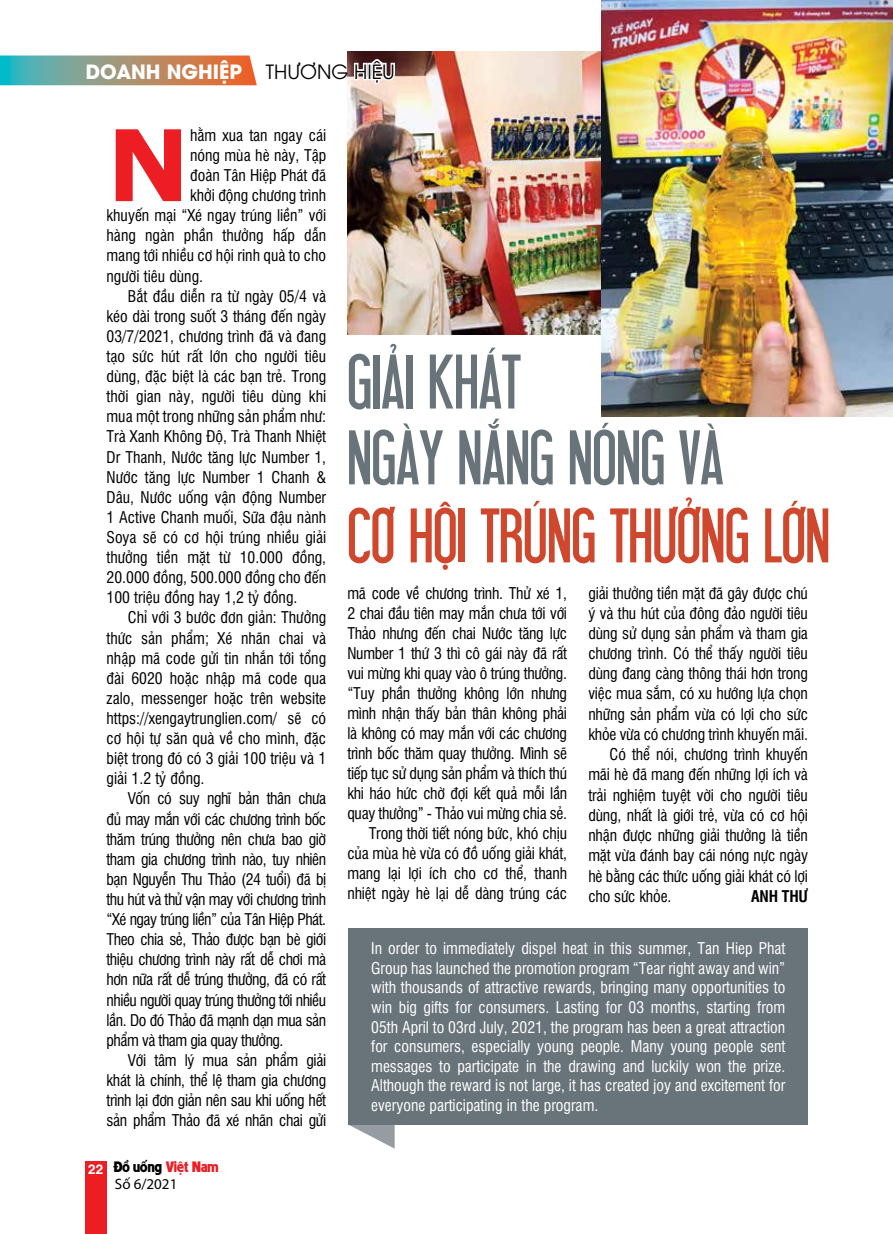
<style>
.page{position:relative;width:893px;height:1234px;background:#fff}
.page>*{position:absolute;margin:0;border:0;box-sizing:border-box;transform-origin:0 0}
.t1{font:700 98.7px "Verdana";color:#ed1d24}
.t2{font:75px/75.8px "UTM Libel KT";color:#68737a}
.t3{font:75px "UTM Libel KT";color:#cf472d}
.t4{font:700 19.5px "UTM Avo";color:#fff}
.t5{font:15.75px/20px "UTM Swiss Condensed";letter-spacing:-.01em;color:#000;text-align:right}
.t6{font:15.75px/19.5px "UTM Swiss Condensed";color:#fff;text-align:justify}
.t7{font:15.75px "UTM Swiss Condensed";letter-spacing:-.03em;color:#000}
.t8{font:700 15.75px "UTM Swiss Condensed";color:#000}
.t9{font:15px "Myriad Pro";color:#000}
.t10{font:13.5px "UTM American Sans";color:#ed1d24}
.s1{font-weight:400;color:#000}
.s2{font-family:"UTM Helve";font-weight:700;color:#fff}
.s3{color:#000}
</style>
<div class="page">
<div style="left:85px;top:1161px;width:21px;height:72px;background:#ed1d24"></div>
<img style="left:347px;top:52px;width:254px;height:283px">
<img style="left:601px;top:0;width:292px;height:416px">
<div style="left:349px;top:928px;width:459px;height:196px;background:#68737a"></div>
<svg style="left:349px;top:1124px;width:46px;height:24px"></svg>
<svg style="left:0;top:55px;width:257px;height:30px;background:#9e957a"></svg>
<svg style="left:352px;top:51px;width:45px;height:34px"></svg>
<p class="t4" style="left:86px;top:55px;width:311px">DOANH NGHIỆP <span class="s1">thương hiệu</span></p>
<h1 class="t1" style="left:107px;top:101px;width:85px">N</h1>
<p class="t5" style="left:190px;top:124px;width:138px">hằm xua tan ngay cái</p>
<p class="t5" style="left:190px;top:144px;width:138px">nóng mùa hè này, Tập</p>
<p class="t5" style="left:190px;top:164px;width:138px">đoàn Tân Hiệp Phát đã</p>
<p class="t5" style="left:190px;top:184px;width:138px">khởi động chương trình</p>
<p class="t5" style="left:107px;top:204px;width:221px">khuyến mại “Xé ngay trúng liền” với</p>
<p class="t5" style="left:107px;top:224px;width:221px">hàng ngàn phần thưởng hấp dẫn</p>
<p class="t5" style="left:107px;top:244px;width:221px">mang tới nhiều cơ hội rinh quà to cho</p>
<p class="t5" style="left:107px;top:264px;width:98px">người tiêu dùng.</p>
<p class="t5" style="left:128px;top:285px;width:200px">Bắt đầu diễn ra từ ngày 05/4 và</p>
<p class="t5" style="left:107px;top:305px;width:221px">kéo dài trong suốt 3 tháng đến ngày</p>
<p class="t5" style="left:107px;top:325px;width:221px">03/7/2021, chương trình đã và đang</p>
<p class="t5" style="left:107px;top:345px;width:221px">tạo sức hút rất lớn cho người tiêu</p>
<p class="t5" style="left:107px;top:365px;width:221px">dùng, đặc biệt là các bạn trẻ. Trong</p>
<p class="t5" style="left:107px;top:385px;width:221px">thời gian này, người tiêu dùng khi</p>
<p class="t5" style="left:107px;top:405px;width:221px">mua một trong những sản phẩm như:</p>
<p class="t5" style="left:107px;top:425px;width:221px">Trà Xanh Không Độ, Trà Thanh Nhiệt</p>
<p class="t5" style="left:107px;top:445px;width:221px">Dr Thanh, Nước tăng lực Number 1,</p>
<p class="t5" style="left:107px;top:465px;width:221px">Nước tăng lực Number 1 Chanh &amp;</p>
<p class="t5" style="left:107px;top:486px;width:221px">Dâu, Nước uống vận động Number</p>
<p class="t5" style="left:107px;top:506px;width:221px">1 Active Chanh muối, Sữa đậu nành</p>
<p class="t5" style="left:107px;top:526px;width:221px">Soya sẽ có cơ hội trúng nhiều giải</p>
<p class="t5" style="left:107px;top:546px;width:221px">thưởng tiền mặt từ 10.000 đồng,</p>
<p class="t5" style="left:107px;top:566px;width:221px">20.000 đồng, 500.000 đồng cho đến</p>
<p class="t5" style="left:107px;top:586px;width:192px">100 triệu đồng hay 1,2 tỷ đồng.</p>
<p class="t5" style="left:128px;top:606px;width:200px">Chỉ với 3 bước đơn giản: Thưởng</p>
<p class="t5" style="left:107px;top:626px;width:221px">thức sản phẩm; Xé nhãn chai và</p>
<p class="t5" style="left:107px;top:646px;width:221px">nhập mã code gửi tin nhắn tới tổng</p>
<p class="t5" style="left:107px;top:666px;width:221px">đài 6020 hoặc nhập mã code qua</p>
<p class="t5" style="left:107px;top:686px;width:221px">zalo, messenger hoặc trên website</p>
<p class="t5" style="left:107px;top:707px;width:221px">https://xengaytrunglien.com/ sẽ có</p>
<p class="t5" style="left:107px;top:727px;width:221px">cơ hội tự săn quà về cho mình, đặc</p>
<p class="t5" style="left:107px;top:747px;width:221px">biệt trong đó có 3 giải 100 triệu và 1</p>
<p class="t5" style="left:107px;top:767px;width:99px">giải 1.2 tỷ đồng.</p>
<p class="t7" style="left:128px;top:786px;width:200px">Vốn có suy nghĩ bản thân chưa</p>
<p class="t7" style="left:107px;top:806px;width:221px">đủ may mắn với các chương trình bốc</p>
<p class="t7" style="left:107px;top:826px;width:221px">thăm trúng thưởng nên chưa bao giờ</p>
<p class="t7" style="left:107px;top:847px;width:221px">tham gia chương trình nào, tuy nhiên</p>
<p class="t7" style="left:107px;top:867px;width:221px">bạn Nguyễn Thu Thảo (24 tuổi) đã bị</p>
<p class="t7" style="left:107px;top:887px;width:221px">thu hút và thử vận may với chương trình</p>
<p class="t7" style="left:107px;top:907px;width:221px">“Xé ngay trúng liền” của Tân Hiệp Phát.</p>
<p class="t7" style="left:107px;top:927px;width:221px">Theo chia sẻ, Thảo được bạn bè giới</p>
<p class="t7" style="left:107px;top:947px;width:221px">thiệu chương trình này rất dễ chơi mà</p>
<p class="t7" style="left:107px;top:967px;width:221px">hơn nữa rất dễ trúng thưởng, đã có rất</p>
<p class="t7" style="left:107px;top:987px;width:221px">nhiều người quay trúng thưởng tới nhiều</p>
<p class="t7" style="left:107px;top:1008px;width:221px">lần. Do đó Thảo đã mạnh dạn mua sản</p>
<p class="t7" style="left:107px;top:1028px;width:178px">phẩm và tham gia quay thưởng.</p>
<p class="t5" style="left:128px;top:1048px;width:200px">Với tâm lý mua sản phẩm giải</p>
<p class="t5" style="left:107px;top:1068px;width:221px">khát là chính, thể lệ tham gia chương</p>
<p class="t5" style="left:107px;top:1088px;width:221px">trình lại đơn giản nên sau khi uống hết</p>
<p class="t5" style="left:107px;top:1108px;width:221px">sản phẩm Thảo đã xé nhãn chai gửi</p>
<p class="t10" style="left:88px;top:1156px;width:132px"><span class="s2">22</span> <span class="s3">Đồ uống</span> Việt Nam</p>
<p class="t9" style="left:115px;top:1174px;width:64px">Số 6/2021</p>
<h2 class="t2" style="left:347px;top:340px;width:348px">GIẢI KHÁT<br>NGÀY NẮNG NÓNG VÀ</h2>
<h2 class="t3" style="left:347px;top:487px;width:484px">CƠ HỘI TRÚNG THƯỞNG LỚN</h2>
<p class="t5" style="left:347px;top:581px;width:221px">mã code về chương trình. Thử xé 1, 2 chai đầu tiên may mắn chưa tới với Thảo nhưng đến chai Nước tăng lực Number 1 thứ 3 thì cô gái này đã rất vui mừng khi quay vào ô trúng thưởng. “Tuy phần thưởng không lớn nhưng mình nhận thấy bản thân không phải là không có may mắn với các chương trình bốc thăm quay thưởng. Mình sẽ tiếp tục sử dụng sản phẩm và thích thú khi háo hức chờ đợi kết quả mỗi lần quay thưởng” - Thảo vui mừng chia sẻ.<br>Trong thời tiết nóng bức, khó chịu của mùa hè vừa có đồ uống giải khát, mang lại lợi ích cho cơ thể, thanh nhiệt ngày hè lại dễ dàng trúng các</p>
<p class="t5" style="left:588px;top:581px;width:221px">giải thưởng tiền mặt đã gây được chú</p>
<p class="t5" style="left:588px;top:601px;width:221px">ý và thu hút của đông đảo người tiêu</p>
<p class="t5" style="left:588px;top:621px;width:221px">dùng sử dụng sản phẩm và tham gia</p>
<p class="t5" style="left:588px;top:641px;width:221px">chương trình. Có thể thấy người tiêu</p>
<p class="t5" style="left:588px;top:662px;width:221px">dùng đang càng thông thái hơn trong</p>
<p class="t5" style="left:588px;top:682px;width:221px">việc mua sắm, có xu hướng lựa chọn</p>
<p class="t5" style="left:588px;top:702px;width:221px">những sản phẩm vừa có lợi cho sức</p>
<p class="t5" style="left:588px;top:722px;width:221px">khỏe vừa có chương trình khuyến mãi.</p>
<p class="t5" style="left:610px;top:743px;width:200px">Có thể nói, chương trình khuyến</p>
<p class="t5" style="left:588px;top:763px;width:221px">mãi hè đã mang đến những lợi ích và</p>
<p class="t5" style="left:588px;top:783px;width:221px">trải nghiệm tuyệt vời cho người tiêu</p>
<p class="t5" style="left:588px;top:803px;width:221px">dùng, nhất là giới trẻ, vừa có cơ hội</p>
<p class="t5" style="left:588px;top:824px;width:221px">nhận được những giải thưởng là tiền</p>
<p class="t5" style="left:588px;top:844px;width:221px">mặt vừa đánh bay cái nóng nực ngày</p>
<p class="t5" style="left:588px;top:864px;width:221px">hè bằng các thức uống giải khát có lợi</p>
<p class="t5" style="left:588px;top:884px;width:85px">cho sức khỏe.</p>
<p class="t8" style="left:751px;top:883px;width:58px">Anh Thư</p>
<p class="t6" style="left:371px;top:937px;width:416px">In order to immediately dispel heat in this summer, Tan Hiep Phat Group has launched the promotion program “Tear right away and win” with thousands of attractive rewards, bringing many opportunities to win big gifts for consumers. Lasting for 03 months, starting from 05th April to 03rd July, 2021, the program has been a great attraction for consumers, especially young people. Many young people sent messages to participate in the drawing and luckily won the prize.<br>Although the reward is not large, it has created joy and excitement for everyone participating in the program.</p>
</div>
